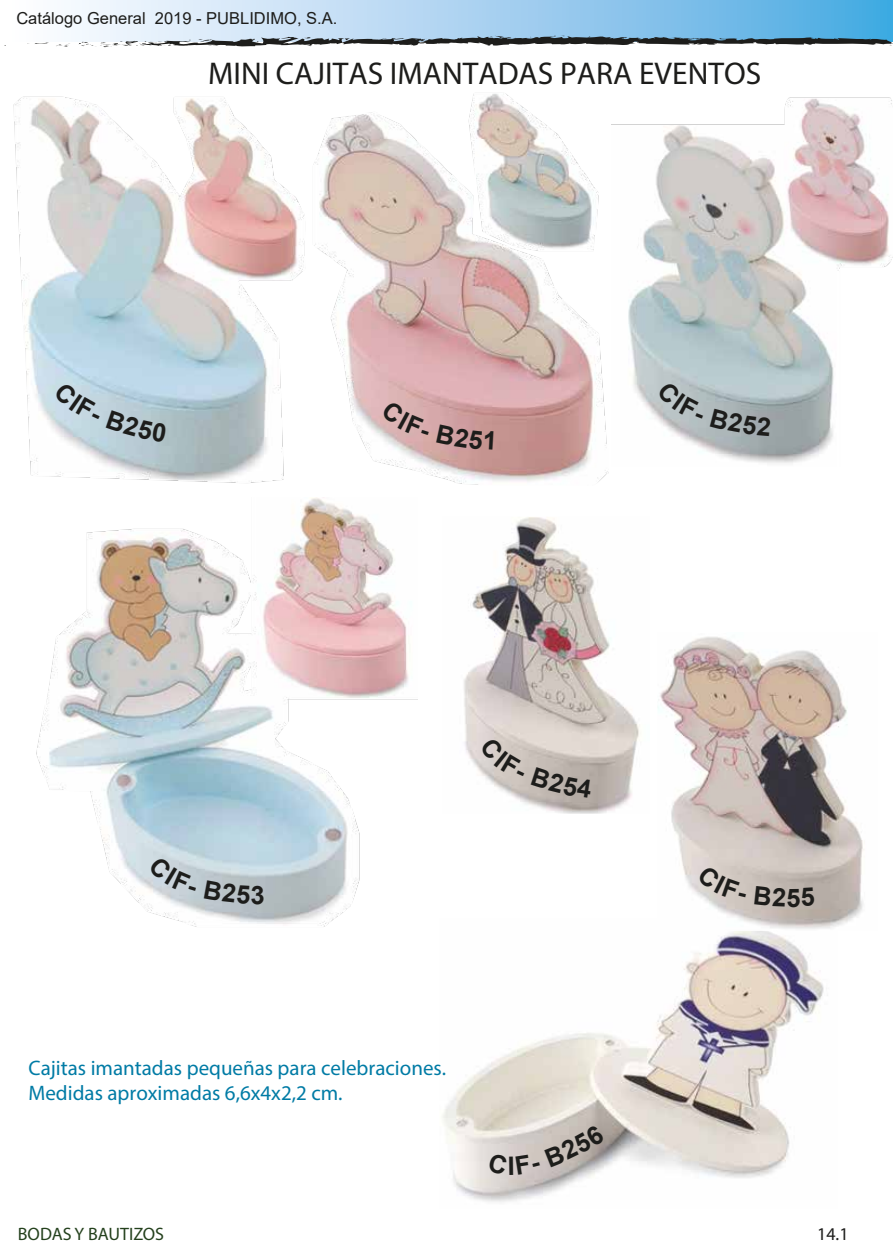
<style>
.page{position:relative;width:893px;height:1255px;background:#fff}
.page>*{position:absolute;margin:0;border:0;box-sizing:border-box;transform-origin:0 0}
.t1{font:31.5px "Myriad Pro";color:#1d1d1b}
.t2{font:21px/25.2px "Myriad Pro";color:#007ba5}
.t3{font:18px "Myriad Pro";color:#24411d}
.t4{font:18px "Myriad Pro";color:#1d1d1b}
.t5{font:16.5px "Arial";color:#1d1d1b}
</style>
<div class="page">
<div style="left:4px;top:0;width:889px;height:41px;background:linear-gradient(to right,#fff,#4daae2)"></div>
<svg style="left:27px;top:42px;width:43px;height:5px"></svg>
<svg style="left:78px;top:36px;width:815px;height:11px"></svg>
<img style="left:442px;top:931px;width:382px;height:271px">
<img style="left:658px;top:636px;width:206px;height:293px">
<img style="left:464px;top:517px;width:176px;height:296px">
<img style="left:612px;top:97px;width:281px;height:366px">
<img style="left:315px;top:93px;width:294px;height:392px">
<img style="left:13px;top:96px;width:302px;height:387px">
<img style="left:36px;top:497px;width:382px;height:430px">
<svg style="left:53px;top:381px;width:47px;height:38px;background:#c5d9e3"></svg>
<svg style="left:106px;top:410px;width:61px;height:32px;background:#b7cad2"></svg>
<svg style="left:380px;top:400px;width:49px;height:36px;background:#d9b2b2"></svg>
<svg style="left:436px;top:424px;width:58px;height:26px;background:#cc9c9c"></svg>
<svg style="left:656px;top:380px;width:47px;height:39px;background:#bac3c5"></svg>
<svg style="left:710px;top:408px;width:60px;height:28px;background:#a6b0b3"></svg>
<svg style="left:148px;top:855px;width:48px;height:37px;background:#cbd6dc"></svg>
<svg style="left:204px;top:880px;width:60px;height:24px"></svg>
<svg style="left:479px;top:737px;width:46px;height:39px;background:#d4ccc6"></svg>
<svg style="left:531px;top:767px;width:61px;height:31px;background:#bcb3ac"></svg>
<svg style="left:696px;top:864px;width:50px;height:35px;background:#d6cec8"></svg>
<svg style="left:754px;top:886px;width:61px;height:20px"></svg>
<svg style="left:488px;top:1124px;width:117px;height:51px;background:#ccc5c1"></svg>
<p class="t5" style="left:16px;top:7px;width:322px">Catálogo General 2019 - PUBLIDIMO, S.A.</p>
<h1 class="t1" style="left:208px;top:54px;width:555px">MINI CAJITAS IMANTADAS PARA EVENTOS</h1>
<p class="t2" style="left:29px;top:1054px;width:419px">Cajitas imantadas pequeñas para celebraciones.<br>Medidas aproximadas 6,6x4x2,2 cm.</p>
<p class="t3" style="left:18px;top:1223px;width:148px">BODAS Y BAUTIZOS</p>
<p class="t4" style="left:817px;top:1223px;width:33px">14.1</p>
</div>
